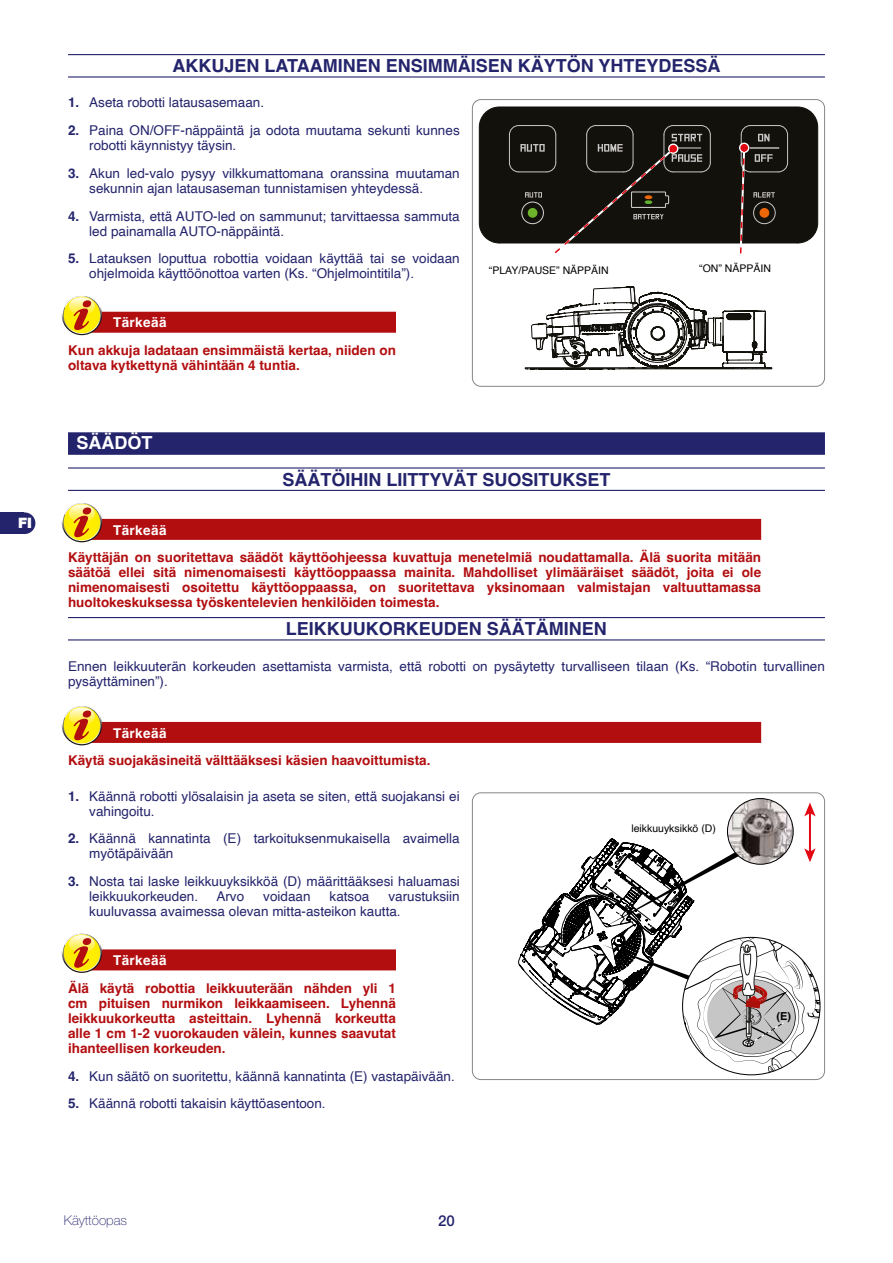
<style>
.page{position:relative;width:893px;height:1263px;background:#fff}
.page>*{position:absolute;margin:0;border:0;box-sizing:border-box;transform-origin:0 0}
.t1{font:700 18px "Helvetica";color:#24246c}
.t2{font:700 18px "Helvetica";color:#fff}
.t3{font:500 15px "Helvetica Neue LT Std";color:#24246c}
.t4{font:900 14.4px "Helvetica Neue LT Std";color:#fff}
.t5{font:13.5px/15px "Helvetica";color:#24246c}
.t6{font:700 13.5px/15px "Helvetica";color:#b20e10;text-align:justify}
.t7{font:700 13.5px "Helvetica";letter-spacing:.03em;color:#fff}
.t8{font:100 13.5px "Helvetica Neue LT Std";color:#24246c}
.t9{font:700 10.95px "Helvetica";color:#000}
.t10{font:10.5px "Helvetica";color:#000}
.s1{font-weight:700}
</style>
<div class="page">
<div style="left:0;top:512px;width:24px;height:22px;background:#24246c"></div>
<div style="left:14px;top:512px;width:21px;height:22px;background:#24246c;border-radius:50%"></div>
<hr style="left:68px;top:54px;width:757px;height:1px;background:#24246c">
<hr style="left:68px;top:76px;width:757px;height:2px;background:#24246c">
<div style="left:72px;top:312px;width:324px;height:21px;background:#b20e10"></div>
<svg style="left:62px;top:295px;width:40px;height:40px"></svg>
<svg style="left:63px;top:296px;width:38px;height:38px"></svg>
<svg style="left:64px;top:297px;width:36px;height:36px"></svg>
<svg style="left:65px;top:296px;width:34px;height:34px"></svg>
<div style="left:479px;top:107px;width:339px;height:136px;background:#13110c;border:1px solid #12100b;border-radius:20px"></div>
<hr style="left:499px;top:243px;width:299px;height:1px;background:#12100b">
<svg style="left:525px;top:286px;width:247px;height:84px"></svg>
<svg style="left:508px;top:125px;width:203px;height:129px"></svg>
<div style="left:669px;top:145px;width:8px;height:8px;background:#e30613;border-radius:50%"></div>
<svg style="left:738px;top:106px;width:50px;height:148px"></svg>
<div style="left:740px;top:144px;width:8px;height:8px;background:#e30613;border-radius:50%"></div>
<div style="left:472px;top:99px;width:353px;height:288px;border:1px solid #878787;border-radius:9px"></div>
<div style="left:68px;top:432px;width:757px;height:23px;background:#24246c"></div>
<hr style="left:68px;top:467px;width:757px;height:2px;background:#24246c">
<hr style="left:68px;top:490px;width:757px;height:1px;background:#24246c">
<div style="left:72px;top:519px;width:689px;height:21px;background:#b20e10"></div>
<svg style="left:62px;top:502px;width:40px;height:40px"></svg>
<svg style="left:63px;top:503px;width:38px;height:38px"></svg>
<svg style="left:64px;top:504px;width:36px;height:36px"></svg>
<svg style="left:65px;top:503px;width:34px;height:34px"></svg>
<hr style="left:68px;top:617px;width:757px;height:1px;background:#24246c">
<hr style="left:68px;top:639px;width:757px;height:1px;background:#24246c">
<div style="left:72px;top:722px;width:689px;height:21px;background:#b20e10"></div>
<svg style="left:62px;top:705px;width:40px;height:40px"></svg>
<svg style="left:63px;top:706px;width:38px;height:38px"></svg>
<svg style="left:64px;top:707px;width:36px;height:36px"></svg>
<svg style="left:65px;top:706px;width:34px;height:34px"></svg>
<div style="left:72px;top:949px;width:324px;height:21px;background:#b20e10"></div>
<svg style="left:62px;top:932px;width:40px;height:41px"></svg>
<svg style="left:63px;top:934px;width:38px;height:38px"></svg>
<svg style="left:64px;top:934px;width:36px;height:37px"></svg>
<svg style="left:65px;top:934px;width:34px;height:34px"></svg>
<hr style="left:809px;top:812px;width:2px;height:40px;background:#e30613">
<svg style="left:804px;top:802px;width:12px;height:14px"></svg>
<img style="left:727px;top:798px;width:66px;height:66px;border-radius:33px">
<svg style="left:518px;top:830px;width:302px;height:245px"></svg>
<div style="left:472px;top:792px;width:353px;height:288px;border:1px solid #878787;border-radius:9px"></div>
<p class="t4" style="left:18px;top:514px;width:15px">FI</p>
<h1 class="t1" style="left:172px;top:55px;width:550px">AKKUJEN LATAAMINEN ENSIMMÄISEN KÄYTÖN YHTEYDESSÄ</h1>
<p class="t5" style="left:68px;top:96px;width:198px"><span class="s1">1.</span> Aseta robotti latausasemaan.</p>
<p class="t5" style="left:89px;top:123px;width:372px;text-indent:-21px"><span class="s1">2.</span> Paina ON/OFF-näppäintä ja odota muutama sekunti kunnes robotti käynnistyy täysin.</p>
<p class="t5" style="left:89px;top:166px;width:372px;text-indent:-21px"><span class="s1">3.</span> Akun led-valo pysyy vilkkumattomana oranssina muutaman sekunnin ajan latausaseman tunnistamisen yhteydessä.</p>
<p class="t5" style="left:89px;top:209px;width:372px;text-indent:-21px"><span class="s1">4.</span> Varmista, että AUTO-led on sammunut; tarvittaessa sammuta led painamalla AUTO-näppäintä.</p>
<p class="t5" style="left:89px;top:252px;width:372px;text-indent:-21px"><span class="s1">5.</span> Latauksen loputtua robottia voidaan käyttää tai se voidaan ohjelmoida käyttöönottoa varten (Ks. “Ohjelmointitila”).</p>
<p class="t7" style="left:113px;top:314px;width:55px">Tärkeää</p>
<p class="t6" style="left:68px;top:344px;width:329px">Kun akkuja ladataan ensimmäistä kertaa, niiden on oltava kytkettynä vähintään 4 tuntia.</p>
<p class="t10" style="left:489px;top:262px;width:121px">“PLAY/PAUSE” NÄPPÄIN</p>
<p class="t10" style="left:699px;top:260px;width:73px">“ON” NÄPPÄIN</p>
<h1 class="t2" style="left:77px;top:432px;width:77px">SÄÄDÖT</h1>
<h1 class="t1" style="left:282px;top:468px;width:330px">SÄÄTÖIHIN LIITTYVÄT SUOSITUKSET</h1>
<p class="t7" style="left:113px;top:522px;width:55px">Tärkeää</p>
<p class="t6" style="left:68px;top:552px;width:695px">Käyttäjän on suoritettava säädöt käyttöohjeessa kuvattuja menetelmiä noudattamalla. Älä suorita mitään säätöä ellei sitä nimenomaisesti käyttöoppaassa mainita. Mahdolliset ylimääräiset säädöt, joita ei ole nimenomaisesti osoitettu käyttöoppaassa, on suoritettava yksinomaan valmistajan valtuuttamassa huoltokeskuksessa työskentelevien henkilöiden toimesta.</p>
<h1 class="t1" style="left:286px;top:618px;width:322px">LEIKKUUKORKEUDEN SÄÄTÄMINEN</h1>
<p class="t5" style="left:68px;top:659px;width:758px">Ennen leikkuuterän korkeuden asettamista varmista, että robotti on pysäytetty turvalliseen tilaan (Ks. “Robotin turvallinen pysäyttäminen”).</p>
<p class="t7" style="left:113px;top:725px;width:55px">Tärkeää</p>
<p class="t6" style="left:68px;top:755px;width:364px">Käytä suojakäsineitä välttääksesi käsien haavoittumista.</p>
<p class="t5" style="left:89px;top:789px;width:372px;text-indent:-21px"><span class="s1">1.</span> Käännä robotti ylösalaisin ja aseta se siten, että suojakansi ei vahingoitu.</p>
<p class="t5" style="left:89px;top:831px;width:372px;text-indent:-21px"><span class="s1">2.</span> Käännä kannatinta (E) tarkoituksenmukaisella avaimella myötäpäivään</p>
<p class="t5" style="left:89px;top:874px;width:372px;text-indent:-21px"><span class="s1">3.</span> Nosta tai laske leikkuuyksikköä (D) määrittääksesi haluamasi leikkuukorkeuden.</p>
<p class="t10" style="left:631px;top:820px;width:86px">leikkuuyksikkö (D)</p>
<p class="t5" style="left:216px;top:889px;width:29px">Arvo</p>
<p class="t5" style="left:263px;top:889px;width:49px">voidaan</p>
<p class="t5" style="left:330px;top:889px;width:41px">katsoa</p>
<p class="t5" style="left:89px;top:889px;width:372px;text-indent:299px">varustuksiin kuuluvassa avaimessa olevan mitta-asteikon kautta.</p>
<p class="t7" style="left:113px;top:952px;width:55px">Tärkeää</p>
<p class="t6" style="left:68px;top:982px;width:329px">Älä käytä robottia leikkuuterään nähden yli 1 cm pituisen nurmikon leikkaamiseen. Lyhennä leikkuukorkeutta asteittain. Lyhennä korkeutta alle 1 cm 1-2 vuorokauden välein, kunnes saavutat ihanteellisen korkeuden.</p>
<p class="t5" style="left:68px;top:1069px;width:388px"><span class="s1">4.</span> Kun säätö on suoritettu, käännä kannatinta (E) vastapäivään.</p>
<p class="t5" style="left:68px;top:1096px;width:259px"><span class="s1">5.</span> Käännä robotti takaisin käyttöasentoon.</p>
<p class="t9" style="left:777px;top:1009px;width:16px">(E)</p>
<p class="t8" style="left:64px;top:1212px;width:65px">Käyttöopas</p>
<p class="t3" style="left:438px;top:1211px;width:18px">20</p>
</div>
